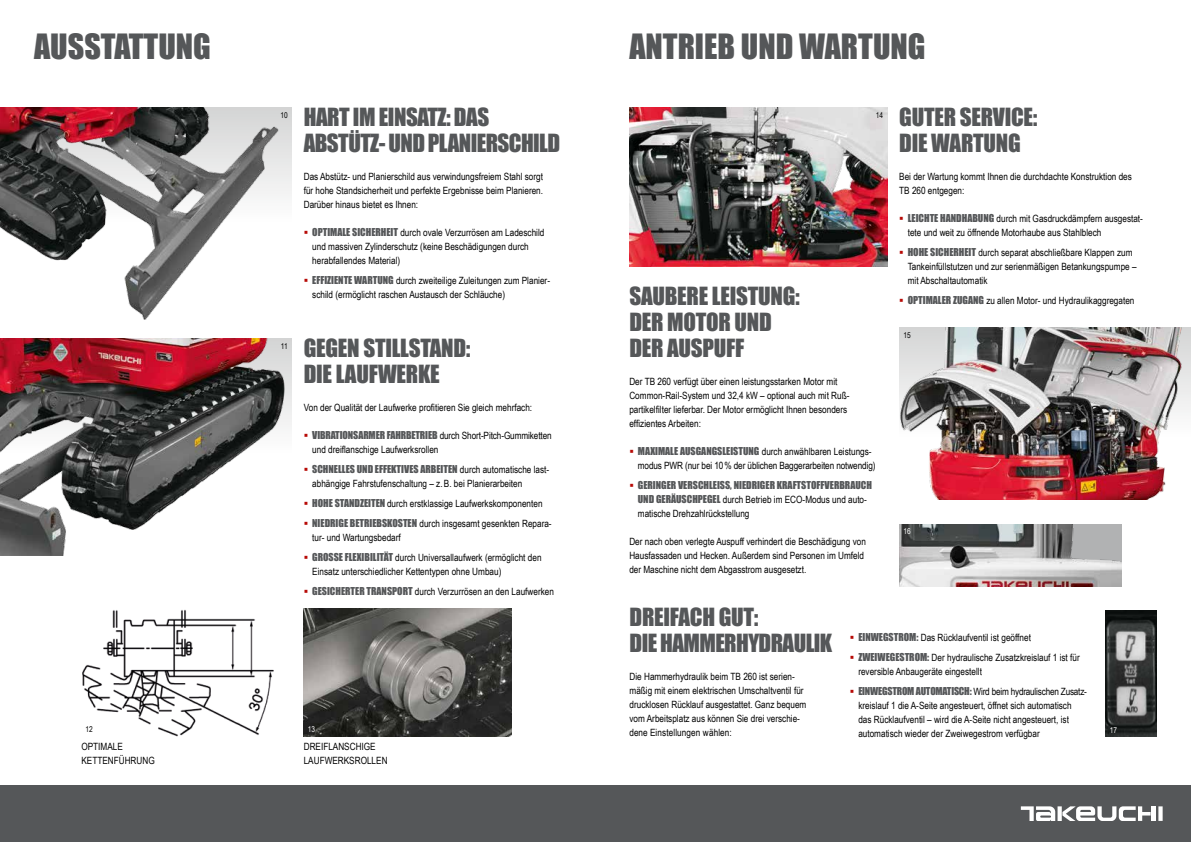
<style>
.page{position:relative;width:1191px;height:842px;background:#fff}
.page>*{position:absolute;margin:0;border:0;box-sizing:border-box;transform-origin:0 0}
.t1{font:32px "Impact";color:#555759}
.t2{font:23px/26px "Impact";letter-spacing:-.01em;color:#555759}
.t3{font:10px/14px "Arial Narrow";color:#000}
.t4{font:10px "Impact";color:#555759}
.t5{font:8px "Arial Narrow";color:#000}
.t6{font:8px "Arial Narrow";color:#fff}
.s1{font-family:"Impact";color:#555759}
.s2{font-family:"Arial Narrow";color:#000}
</style>
<div class="page">
<img style="left:629px;top:108px;width:258px;height:159px">
<img style="left:0;top:108px;width:292px;height:212px">
<div style="left:0;top:785px;width:1191px;height:57px;background:#555759"></div>
<img style="left:304px;top:609px;width:207px;height:128px">
<img style="left:82px;top:610px;width:192px;height:127px">
<img style="left:0;top:339px;width:292px;height:216px">
<img style="left:899px;top:327px;width:292px;height:172px">
<img style="left:899px;top:524px;width:222px;height:62px">
<img style="left:1105px;top:610px;width:52px;height:127px">
<svg style="left:1158px;top:806px;width:4px;height:15px"></svg>
<hr style="left:1151px;top:806px;width:4px;height:15px;background:#fff">
<svg style="left:1057px;top:806px;width:4px;height:15px"></svg>
<svg style="left:1062px;top:806px;width:88px;height:15px"></svg>
<svg style="left:1020px;top:806px;width:35px;height:15px"></svg>
<h1 class="t1" style="left:34px;top:22px;width:178px">AUSSTATTUNG</h1>
<p class="t5" style="left:280px;top:109px;width:9px">10</p>
<p class="t5" style="left:281px;top:340px;width:8px">11</p>
<h2 class="t2" style="left:304px;top:103px;width:258px">HART IM EINSATZ: DAS<br>ABSTÜTZ- UND PLANIERSCHILD</h2>
<p class="t3" style="left:304px;top:169px;width:241px;text-align:justify">Das Abstütz- und Planierschild aus verwindungsfreiem Stahl sorgt für hohe Standsicherheit und perfekte Ergebnisse beim Planieren.<br>Darüber hinaus bietet es Ihnen:</p>
<p class="t3" style="left:312px;top:225px;width:234px"><span class="s1">OPTIMALE SICHERHEIT</span> durch ovale Verzurrösen am Ladeschild und massiven Zylinderschutz (keine Beschädigungen durch herabfallendes Material)</p>
<p class="t3" style="left:312px;top:273px;width:239px"><span class="s1">EFFIZIENTE WARTUNG</span> durch zweiteilige Zuleitungen zum Planier&shy;schild (ermöglicht raschen Austausch der Schläuche)</p>
<h2 class="t2" style="left:304px;top:334px;width:168px">GEGEN STILLSTAND:<br>DIE LAUFWERKE</h2>
<p class="t3" style="left:304px;top:400px;width:230px">Von der Qualität der Laufwerke profitieren Sie gleich mehrfach:</p>
<p class="t3" style="left:312px;top:428px;width:241px"><span class="s1">VIBRATIONSARMER FAHRBETRIEB</span> durch Short-Pitch-Gummiketten und dreiflanschige Laufwerksrollen</p>
<p class="t4" style="left:312px;top:461px;width:238px">SCHNELLES UND EFFEKTIVES ARBEITEN <span class="s2">durch automatische last-</span></p>
<p class="t3" style="left:312px;top:473px;width:241px;line-height:20px">abhängige Fahrstufenschaltung – z.B. bei Planierarbeiten<br><span class="s1">HOHE STANDZEITEN</span> durch erstklassige Laufwerkskomponenten<br><span class="s1">NIEDRIGE BETRIEBSKOSTEN</span> durch insgesamt gesenkten Repara-</p>
<p class="t3" style="left:312px;top:527px;width:231px;line-height:20px">tur- und Wartungsbedarf<br><span class="s1">GROSSE FLEXIBILITÄT</span> durch Universallaufwerk (ermöglicht den</p>
<p class="t3" style="left:312px;top:561px;width:243px;line-height:20px">Einsatz unterschiedlicher Kettentypen ohne Umbau)<br><span class="s1">GESICHERTER TRANSPORT</span> durch Verzurrösen an den Laufwerken</p>
<p class="t5" style="left:86px;top:724px;width:9px">12</p>
<p class="t6" style="left:308px;top:724px;width:9px">13</p>
<p class="t3" style="left:81px;top:739px;width:75px">OPTIMALE<br>KETTENFÜHRUNG</p>
<p class="t3" style="left:304px;top:739px;width:85px">DREIFLANSCHIGE<br>LAUFWERKSROLLEN</p>
<h1 class="t1" style="left:629px;top:22px;width:298px">ANTRIEB UND WARTUNG</h1>
<p class="t5" style="left:875px;top:109px;width:9px">14</p>
<h2 class="t2" style="left:629px;top:283px;width:172px">SAUBERE LEISTUNG:<br>DER MOTOR UND<br>DER AUSPUFF</h2>
<p class="t3" style="left:629px;top:374px;width:222px">Der TB 260 verfügt über einen leistungsstarken Motor mit Common-Rail-System und 32,4 kW – optional auch mit Ruß&shy;partikelfilter lieferbar. Der Motor ermöglicht Ihnen besonders effizientes Arbeiten:</p>
<p class="t3" style="left:638px;top:444px;width:239px"><span class="s1">MAXIMALE AUSGANGSLEISTUNG</span> durch anwählbaren Leistungs&shy;modus PWR (nur bei 10% der üblichen Baggerarbeiten notwendig)</p>
<p class="t4" style="left:638px;top:478px;width:236px">GERINGER VERSCHLEISS, NIEDRIGER KRAFTSTOFFVERBRAUCH</p>
<p class="t3" style="left:638px;top:492px;width:230px"><span class="s1">UND GERÄUSCHPEGEL</span> durch Betrieb im ECO-Modus und auto&shy;matische Drehzahlrückstellung</p>
<p class="t3" style="left:629px;top:534px;width:238px">Der nach oben verlegte Auspuff verhindert die Beschädigung von<br>Hausfassaden und Hecken. Außerdem sind Personen im Umfeld der Maschine nicht dem Abgasstrom ausgesetzt.</p>
<h2 class="t2" style="left:899px;top:103px;width:140px">GUTER SERVICE:<br>DIE WARTUNG</h2>
<p class="t3" style="left:899px;top:169px;width:234px">Bei der Wartung kommt Ihnen die durchdachte Konstruktion des<br>TB 260 entgegen:</p>
<p class="t3" style="left:907px;top:211px;width:237px"><span class="s1">LEICHTE HANDHABUNG</span> durch mit Gasdruckdämpfern ausgestat&shy;tete und weit zu öffnende Motorhaube aus Stahlblech</p>
<p class="t3" style="left:907px;top:245px;width:230px"><span class="s1">HOHE SICHERHEIT</span> durch separat abschließbare Klappen zum<br>Tankeinfüllstutzen und zur serienmäßigen Betankungspumpe – mit Abschaltautomatik</p>
<p class="t3" style="left:907px;top:293px;width:228px"><span class="s1">OPTIMALER ZUGANG</span> zu allen Motor- und Hydraulikaggregaten</p>
<p class="t5" style="left:903px;top:329px;width:9px">15</p>
<p class="t6" style="left:903px;top:526px;width:9px">16</p>
<h2 class="t2" style="left:629px;top:604px;width:204px">DREIFACH GUT:<br>DIE HAMMERHYDRAULIK</h2>
<p class="t3" style="left:629px;top:669px;width:178px">Die Hammerhydraulik beim TB 260 ist serien&shy;mäßig mit einem elektrischen Umschaltventil für drucklosen Rücklauf ausgestattet. Ganz bequem vom Arbeitsplatz aus können Sie drei verschie&shy;dene Einstellungen wählen:</p>
<p class="t3" style="left:858px;top:627px;width:223px;line-height:20px"><span class="s1">EINWEGSTROM:</span> Das Rücklaufventil ist geöffnet<br><span class="s1">ZWEIWEGESTROM:</span> Der hydraulische Zusatzkreislauf 1 ist für</p>
<p class="t3" style="left:858px;top:661px;width:230px;line-height:20px">reversible Anbaugeräte eingestellt<br><span class="s1">EINWEGSTROM AUTOMATISCH:</span> Wird beim hydraulischen Zusatz-</p>
<p class="t3" style="left:858px;top:698px;width:215px">kreislauf 1 die A-Seite angesteuert, öffnet sich automatisch das Rücklaufventil – wird die A-Seite nicht angesteuert, ist automatisch wieder der Zweiwegestrom verfügbar</p>
<p class="t6" style="left:1109px;top:724px;width:9px">17</p>
</div>
